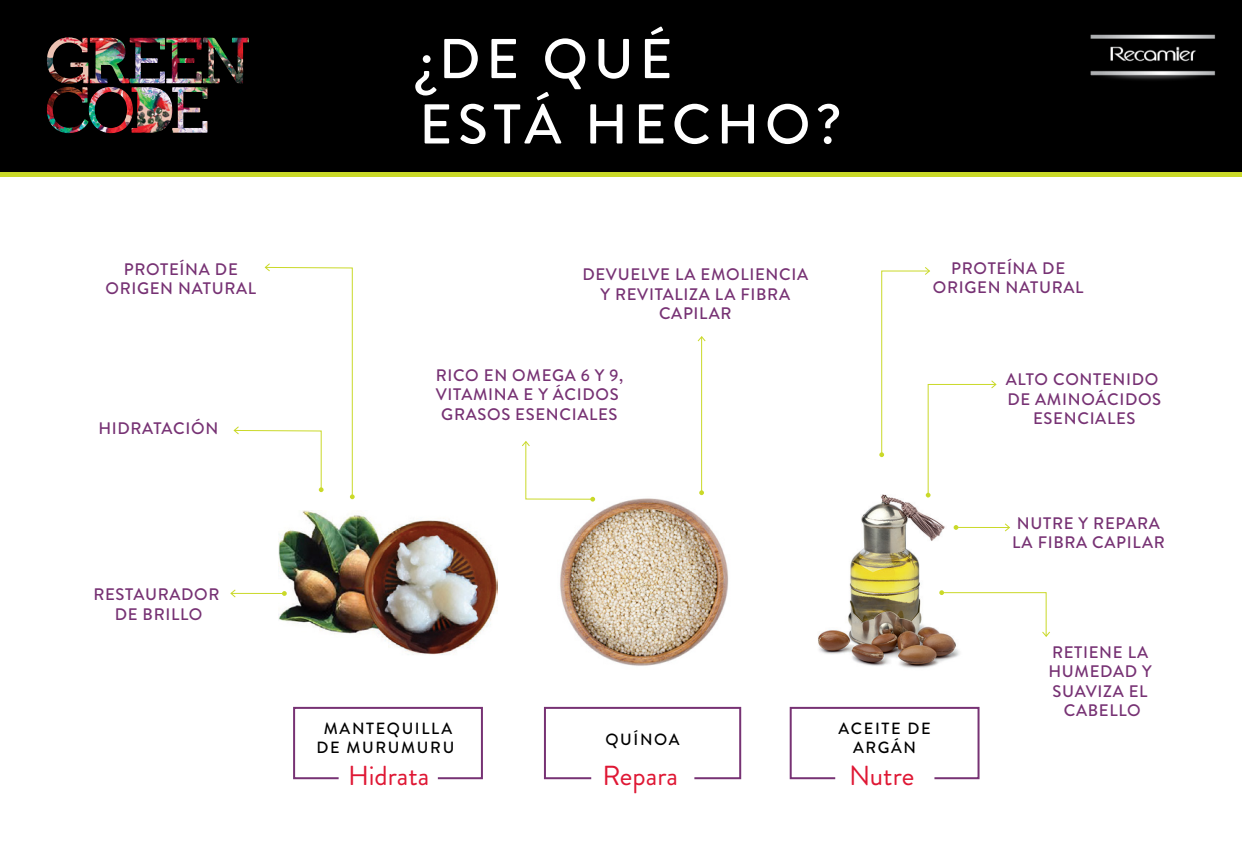
<style>
.page{position:relative;width:1242px;height:859px;background:#fff}
.page>*{position:absolute;margin:0;border:0;box-sizing:border-box;transform-origin:0 0}
.t1{font:500 56px/65.3px "Brandon Grotesque";letter-spacing:.1em;color:#fff}
.t2{font:27.5px "Brandon Grotesque";color:#df1734}
.t3{font:500 16.7px/19.5px "Brandon Grotesque";letter-spacing:.04em;color:#773274;text-align:center}
.t4{font:500 16.2px/18.9px "Brandon Grotesque";letter-spacing:.1em;color:#000;text-align:center}
</style>
<div class="page">
<div style="left:0;top:171px;width:1242px;height:6px;background:#cad929"></div>
<div style="left:0;top:0;width:1242px;height:171px;background:#000"></div>
<img style="left:560px;top:498px;width:169px;height:168px">
<img style="left:818px;top:497px;width:142px;height:171px">
<img style="left:279px;top:510px;width:218px;height:145px">
<img style="left:47px;top:37px;width:202px;height:47px">
<img style="left:1090px;top:34px;width:126px;height:46px">
<svg style="left:522px;top:441px;width:73px;height:60px"></svg>
<hr style="left:701px;top:337px;width:1px;height:155px;background:#cad929">
<svg style="left:699px;top:490px;width:5px;height:5px"></svg>
<svg style="left:697px;top:336px;width:9px;height:6px"></svg>
<svg style="left:233px;top:263px;width:122px;height:236px"></svg>
<svg style="left:879px;top:267px;width:118px;height:230px"></svg>
<svg style="left:953px;top:522px;width:57px;height:10px"></svg>
<svg style="left:230px;top:588px;width:57px;height:10px"></svg>
<svg style="left:293px;top:706px;width:190px;height:74px"></svg>
<svg style="left:789px;top:706px;width:191px;height:74px"></svg>
<svg style="left:543px;top:706px;width:199px;height:74px"></svg>
<svg style="left:939px;top:590px;width:111px;height:47px"></svg>
<p class="t3" style="left:105px;top:259px;width:152px">PROTEÍNA DE<br>ORIGEN NATURAL</p>
<p class="t3" style="left:98px;top:419px;width:121px">HIDRATACIÓN</p>
<p class="t3" style="left:93px;top:585px;width:128px">RESTAURADOR<br>DE BRILLO</p>
<h1 class="t1" style="left:419px;top:27px;width:424px">¿DE QUÉ<br>ESTÁ HECHO?</h1>
<p class="t3" style="left:582px;top:265px;width:227px">DEVUELVE LA EMOLIENCIA<br>Y REVITALIZA LA FIBRA<br>CAPILAR</p>
<p class="t3" style="left:436px;top:365px;width:189px">RICO EN OMEGA 6 Y 9,<br>VITAMINA E Y ÁCIDOS<br>GRASOS ESENCIALES</p>
<p class="t3" style="left:933px;top:258px;width:152px">PROTEÍNA DE<br>ORIGEN NATURAL</p>
<p class="t3" style="left:1006px;top:370px;width:157px">ALTO CONTENIDO<br>DE AMINOÁCIDOS<br>ESENCIALES</p>
<p class="t3" style="left:1012px;top:513px;width:154px;text-align:left">NUTRE Y REPARA<br>LA FIBRA CAPILAR</p>
<p class="t3" style="left:1048px;top:642px;width:105px">RETIENE LA<br>HUMEDAD Y<br>SUAVIZA EL<br>CABELLO</p>
<p class="t4" style="left:316px;top:719px;width:139px">MANTEQUILLA<br>DE MURUMURU</p>
<p class="t4" style="left:605px;top:730px;width:76px">QUÍNOA</p>
<p class="t4" style="left:838px;top:719px;width:93px">ACEITE DE<br>ARGÁN</p>
<h2 class="t2" style="left:348px;top:756px;width:83px">Hidrata</h2>
<h2 class="t2" style="left:603px;top:756px;width:77px">Repara</h2>
<h2 class="t2" style="left:849px;top:756px;width:67px">Nutre</h2>
</div>
